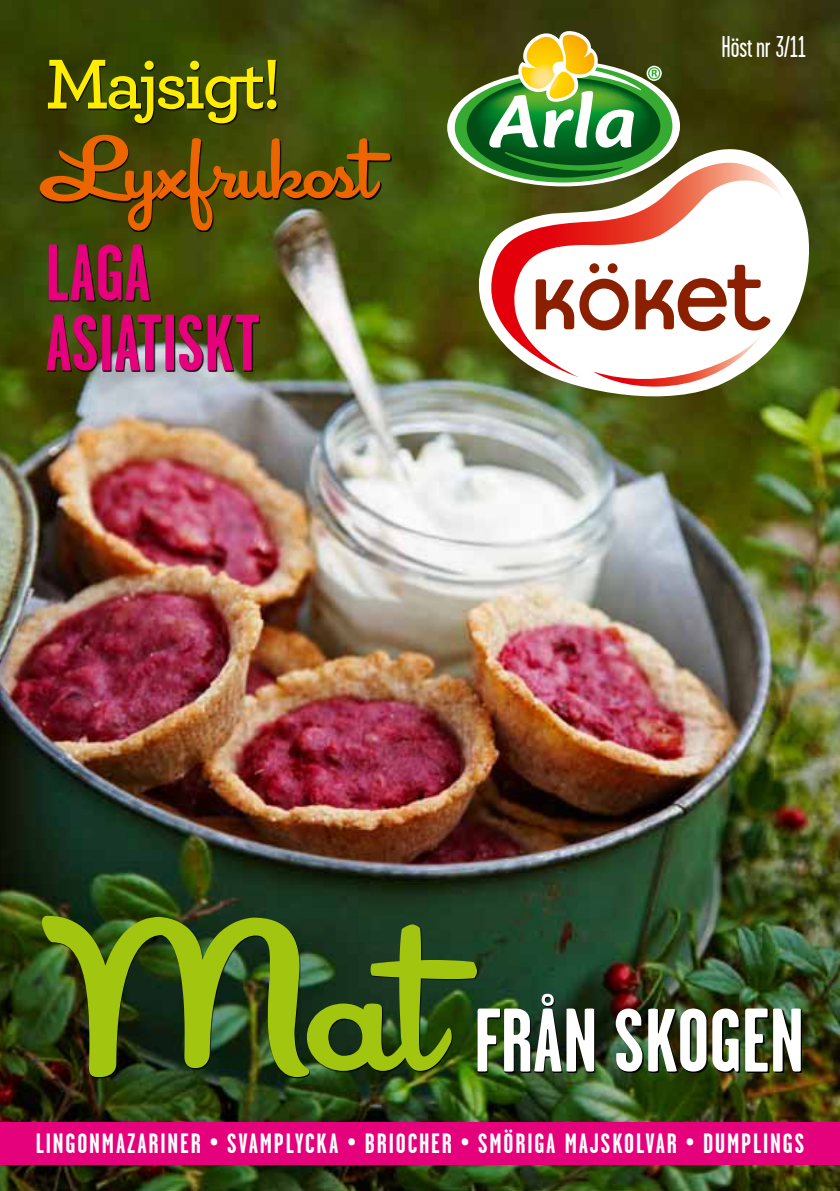
<style>
.page{position:relative;width:840px;height:1191px;background:#fff}
.page>*{position:absolute;margin:0;border:0;box-sizing:border-box;transform-origin:0 0}
.t1{font:229px "Cocktail Shaker";color:#a2c510}
.t2{font:93.8px "Cocktail Shaker";letter-spacing:-.02em;color:#ec6500}
.t3{font:700 90px "Garage Gothic";color:#fff}
.t4{font:700 80px/70px "Garage Gothic";color:#e5007c}
.t5{font:600 74px "Archer";letter-spacing:-.05em;color:#ffed00}
.t6{font:30px "Garage Gothic";color:#fff}
.t7{font:700 28px "Garage Gothic";letter-spacing:.065em;color:#fff}
</style>
<div class="page">
<img style="left:0;top:0;width:839px;height:1191px">
<div style="left:0;top:1122px;width:839px;height:42px;background:#e5007c"></div>
<svg style="left:447px;top:31px;width:232px;height:155px;background:#72883e"></svg>
<svg style="left:458px;top:118px;width:353px;height:291px"></svg>
<svg style="left:465px;top:163px;width:319px;height:214px"></svg>
<svg style="left:535px;top:263px;width:235px;height:139px"></svg>
<img style="left:478px;top:994px;width:323px;height:78px">
<img style="left:43px;top:917px;width:435px;height:161px">
<svg style="left:49px;top:61px;width:229px;height:64px;background:#252f03"></svg>
<svg style="left:47px;top:245px;width:213px;height:127px;background:#30390e"></svg>
<svg style="left:41px;top:136px;width:350px;height:96px;background:#313807"></svg>
<h3 class="t5" style="left:45px;top:29px;width:238px">Majsigt!</h3>
<h2 class="t2" style="left:45px;top:115px;width:332px">Lyxfrukost</h2>
<h3 class="t4" style="left:45px;top:237px;width:52px">LAGA<br>ASIATISKT</h3>
<p class="t6" style="left:721px;top:28px;width:86px">Höst nr 3/11</p>
<h1 class="t1" style="left:51px;top:868px;width:392px">Mat</h1>
<h3 class="t3" style="left:473px;top:985px;width:332px">FRÅN SKOGEN</h3>
<p class="t7" style="left:36px;top:1126px;width:769px">LINGONMAZARINER • SVAMPLYCKA • BRIOCHER • SMÖRIGA MAJSKOLVAR • DUMPLINGS</p>
</div>
